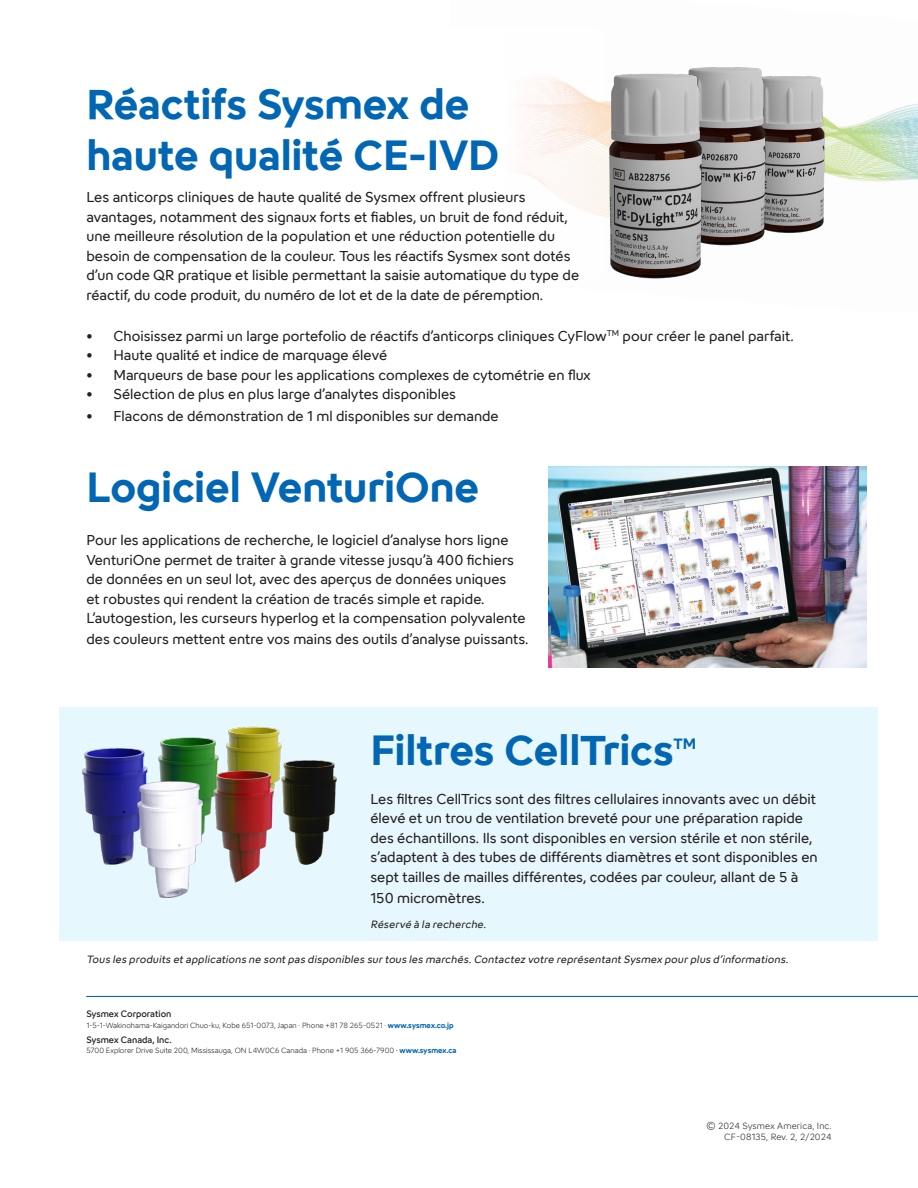
<style>
.page{position:relative;width:918px;height:1188px;background:#fff}
.page>*{position:absolute;margin:0;border:0;box-sizing:border-box;transform-origin:0 0}
.t1{font:700 42px/51px "Sysmex";letter-spacing:-.005em;color:#0166b3}
.t2{font:700 15px "Sysmex";color:#0166b3}
.t3{font:14.25px/19.5px "Sysmex";color:#231f20}
.t4{font:italic 10.5px "Sysmex";color:#231f20}
.t5{font:300 9px/10.5px "Sysmex";letter-spacing:.02em;color:#231f20;text-align:right}
.t6{font:500 9px "Sysmex";color:#231f20}
.t7{font:300 7.5px "Sysmex";color:#231f20}
.s1{font-weight:700;color:#0166b3}
.s2{font-weight:400}
</style>
<div class="page">
<svg style="left:519px;top:75px;width:399px;height:134px;fill:#fdf7f5"></svg>
<img style="left:789px;top:75px;width:57px;height:158px">
<hr style="left:86px;top:996px;width:832px;height:1px;background:#0166b3">
<div style="left:59px;top:708px;width:818px;height:233px;background:#e6f7fd"></div>
<img style="left:81px;top:726px;width:256px;height:172px">
<img style="left:548px;top:466px;width:318px;height:202px">
<img style="left:729px;top:67px;width:60px;height:179px">
<img style="left:581px;top:67px;width:148px;height:212px">
<p class="t1" style="left:86px;top:77px;width:414px">Réactifs Sysmex de haute qualité CE-IVD</p>
<p class="t3" style="left:86px;top:187px;width:494px">Les anticorps cliniques de haute qualité de Sysmex offrent plusieurs avantages, notamment des signaux forts et fiables, un bruit de fond réduit, une meilleure résolution de la population et une réduction potentielle du besoin de compensation de la couleur. Tous les réactifs Sysmex sont dotés d’un code QR pratique et lisible permettant la saisie automatique du type de réactif, du code produit, du numéro de lot et de la date de péremption.</p>
<p class="t3" style="left:86px;top:326px;width:709px">• Choisissez parmi un large portefolio de réactifs d’anticorps cliniques CyFlow<sup>TM</sup> pour créer le panel parfait.</p>
<p class="t3" style="left:86px;top:345px;width:302px">• Haute qualité et indice de marquage élevé</p>
<p class="t3" style="left:86px;top:365px;width:506px">• Marqueurs de base pour les applications complexes de cytométrie en flux</p>
<p class="t3" style="left:86px;top:384px;width:371px">• Sélection de plus en plus large d’analytes disponibles</p>
<p class="t3" style="left:86px;top:406px;width:414px">• Flacons de démonstration de 1 ml disponibles sur demande</p>
<p class="t1" style="left:86px;top:460px;width:394px">Logiciel VenturiOne</p>
<p class="t3" style="left:86px;top:530px;width:441px">Pour les applications de recherche, le logiciel d’analyse hors ligne VenturiOne permet de traiter à grande vitesse jusqu’à 400 fichiers de données en un seul lot, avec des aperçus de données uniques<br>et robustes qui rendent la création de tracés simple et rapide.<br>L’autogestion, les curseurs hyperlog et la compensation polyvalente</p>
<p class="t3" style="left:86px;top:629px;width:444px">des couleurs mettent entre vos mains des outils d’analyse puissants.</p>
<p class="t1" style="left:370px;top:723px;width:305px">Filtres CellTrics</p>
<p class="t2" style="left:674px;top:734px;width:24px">TM</p>
<p class="t3" style="left:370px;top:789px;width:449px">Les filtres CellTrics sont des filtres cellulaires innovants avec un débit élevé et un trou de ventilation breveté pour une préparation rapide des échantillons. Ils sont disponibles en version stérile et non stérile, s’adaptent à des tubes de différents diamètres et sont disponibles en sept tailles de mailles différentes, codées par couleur, allant de 5 à</p>
<p class="t3" style="left:370px;top:888px;width:116px">150 micromètres.</p>
<p class="t4" style="left:370px;top:917px;width:119px">Réservé à la recherche.</p>
<p class="t4" style="left:86px;top:953px;width:705px">Tous les produits etapplications ne sontpas disponibles surtous les marchés.Contactez votre représentantSysmex pourplus d’informations.</p>
<p class="t6" style="left:86px;top:1008px;width:86px">Sysmex Corporation</p>
<p class="t7" style="left:86px;top:1020px;width:369px">1-5-1-Wakinohama-Kaigandori Chuo-ku, Kobe 651-0073, Japan · Phone +81 78 265-0521 · <span class="s1">www.sysmex.co.jp</span></p>
<p class="t6" style="left:86px;top:1034px;width:87px">Sysmex Canada, Inc.</p>
<p class="t7" style="left:86px;top:1046px;width:372px">5700 Explorer Drive Suite 200, Mississauga, ON L4W0C6 Canada · Phone +1 905 366-7900 <span class="s2">·</span> <span class="s1">www.sysmex.ca</span></p>
<p class="t5" style="left:706px;top:1121px;width:127px">© 2024 Sysmex America, Inc.<br>CF-08135, Rev. 2, 2/2024</p>
</div>
